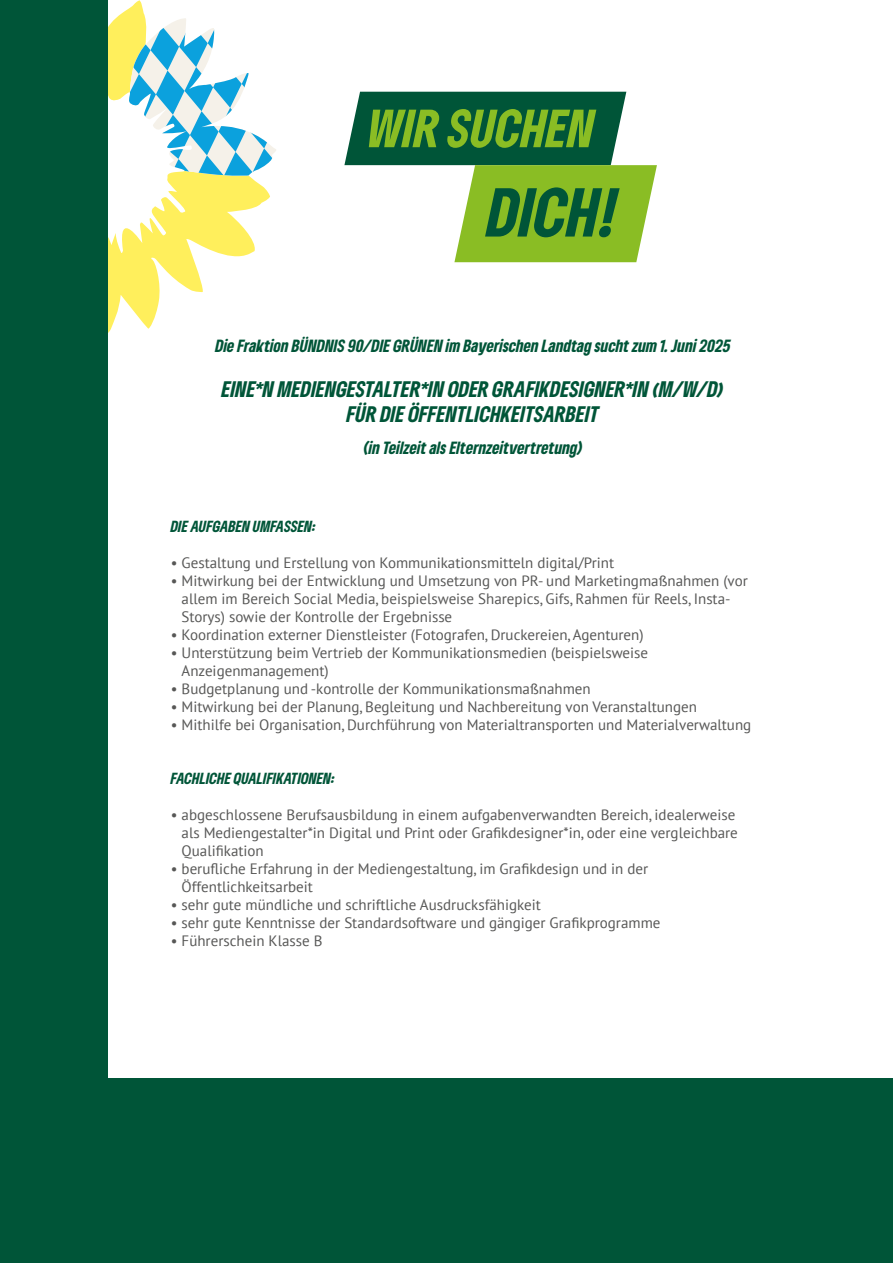
<style>
.page{position:relative;width:893px;height:1263px;background:#fff}
.page>*{position:absolute;margin:0;border:0;box-sizing:border-box;transform-origin:0 0}
.t1{font:italic 900 condensed 64.35px "Gruene Type";color:#005538}
.t2{font:italic 900 condensed 50.1px "Gruene Type";letter-spacing:.005em;color:#8abd24}
.t3{font:italic 900 condensed 21px/25.2px "Gruene Type";color:#005538;text-align:center}
.t4{font:italic 900 condensed 16.5px "Gruene Type";color:#005538}
.t5{font:15px/18px "PT Sans";color:#575756}
.t6{font:italic 900 condensed 15px "Gruene Type";color:#005538}
</style>
<div class="page">
<div style="left:0;top:1078px;width:893px;height:185px;background:#005538"></div>
<svg style="left:344px;top:92px;width:313px;height:170px"></svg>
<svg style="left:107px;top:0;width:163px;height:343px"></svg>
<svg style="left:129px;top:18px;width:147px;height:159px"></svg>
<div style="left:0;top:0;width:107px;height:1114px;background:#005538"></div>
<h2 class="t2" style="left:368px;top:95px;width:228px">WIR SUCHEN</h2>
<h1 class="t1" style="left:487px;top:169px;width:132px">DICH!</h1>
<p class="t4" style="left:215px;top:335px;width:517px">Die Fraktion BÜNDNIS 90/DIE GRÜNEN im Bayerischen Landtag sucht zum 1. Juni 2025</p>
<h3 class="t3" style="left:222px;top:376px;width:504px">EINE*N MEDIENGESTALTER*IN ODER GRAFIKDESIGNER*IN (M/W/D)<br>FÜR DIE ÖFFENTLICHKEITSARBEIT</h3>
<p class="t4" style="left:364px;top:437px;width:220px">(in Teilzeit als Elternzeitvertretung)</p>
<p class="t6" style="left:171px;top:516px;width:146px">DIE AUFGABEN UMFASSEN:</p>
<p class="t5" style="left:171px;top:553px;width:445px">• Gestaltung und Erstellung von Kommunikationsmitteln digital/Print</p>
<p class="t5" style="left:182px;top:571px;width:568px;text-indent:-11px">• Mitwirkung bei der Entwicklung und Umsetzung von PR- und Marketingmaßnahmen (vor allem im Bereich Social Media, beispielsweise Sharepics, Gifs, Rahmen für Reels, Insta-<br>Storys) sowie der Kontrolle der Ergebnisse</p>
<p class="t5" style="left:171px;top:625px;width:474px">• Koordination externer Dienstleister (Fotografen, Druckereien, Agenturen)</p>
<p class="t5" style="left:182px;top:643px;width:468px;text-indent:-11px">• Unterstützung beim Vertrieb der Kommunikationsmedien (beispielsweise<br>Anzeigenmanagement)</p>
<p class="t5" style="left:171px;top:679px;width:421px">• Budgetplanung und -kontrolle der Kommunikationsmaßnahmen</p>
<p class="t5" style="left:171px;top:697px;width:528px">• Mitwirkung bei der Planung, Begleitung und Nachbereitung von Veranstaltungen</p>
<p class="t5" style="left:171px;top:715px;width:582px">• Mithilfe bei Organisation, Durchführung von Materialtransporten und Materialverwaltung</p>
<p class="t6" style="left:171px;top:768px;width:165px">FACHLICHE QUALIFIKATIONEN:</p>
<p class="t5" style="left:182px;top:805px;width:558px;text-indent:-11px">• abgeschlossene Berufsausbildung in einem aufgabenverwandten Bereich, idealerweise als Mediengestalter*in Digital und Print oder Grafikdesigner*in, oder eine vergleichbare<br>Qualifikation</p>
<p class="t5" style="left:182px;top:859px;width:468px;text-indent:-11px">• berufliche Erfahrung in der Mediengestaltung, im Grafikdesign und in der<br>Öffentlichkeitsarbeit</p>
<p class="t5" style="left:171px;top:895px;width:372px">• sehr gute mündliche und schriftliche Ausdrucksfähigkeit</p>
<p class="t5" style="left:171px;top:913px;width:491px">• sehr gute Kenntnisse der Standardsoftware und gängiger Grafikprogramme</p>
<p class="t5" style="left:171px;top:931px;width:153px">• Führerschein Klasse B</p>
</div>
